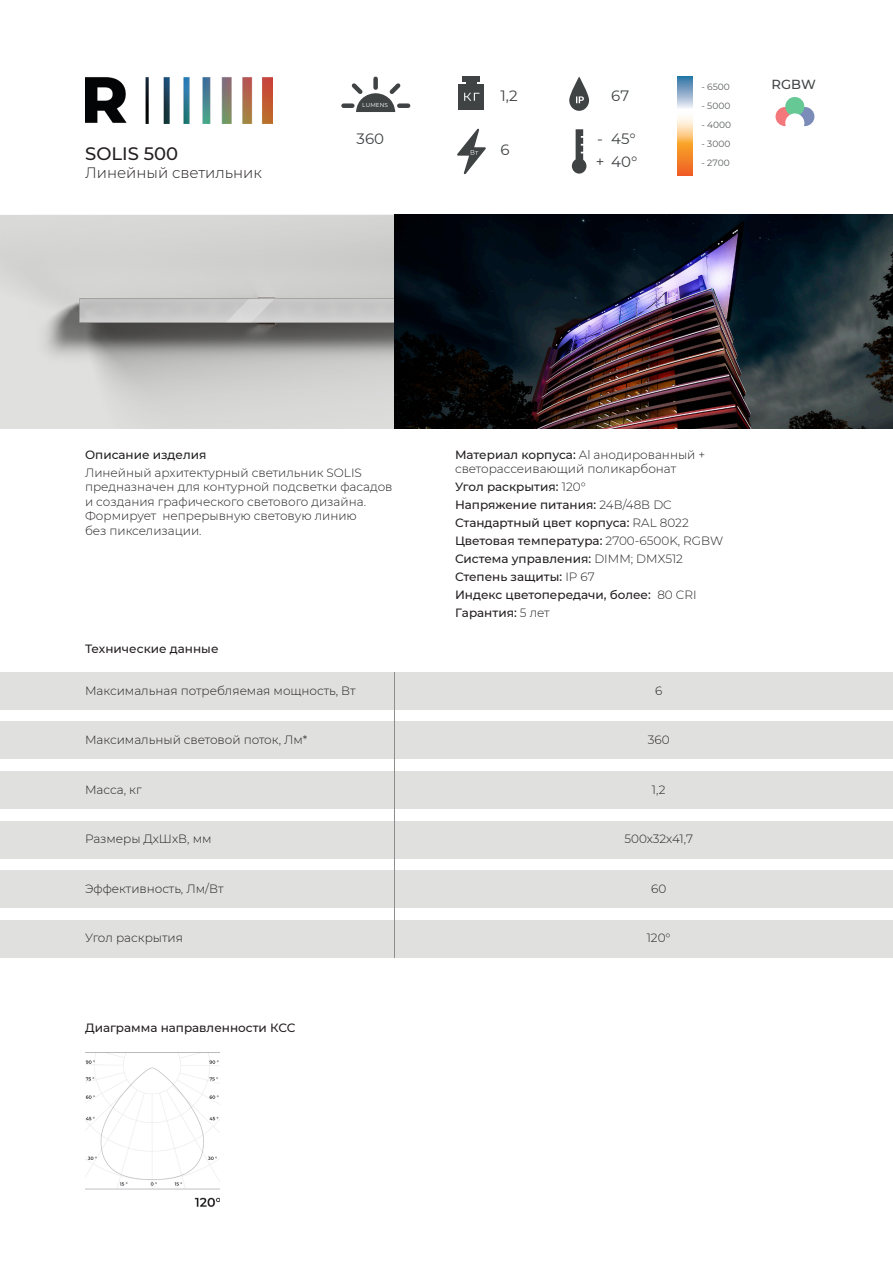
<style>
.page{position:relative;width:893px;height:1263px;background:#fff}
.page>*{position:absolute;margin:0;border:0;box-sizing:border-box;transform-origin:0 0}
.t1{font:500 18px "Montserrat";color:#231f20}
.t2{font:300 15px "Montserrat";color:#231f20}
.t3{font:15px "Montserrat";color:#404344}
.t4{font:500 13.05px "Montserrat";color:#424445}
.t5{font:300 12px/14.4px "Montserrat";color:#231f20}
.t6{font:500 12px "Montserrat";color:#231f20}
.t7{font:9px "Montserrat";color:#585b5c}
.t8{font:5.7px "Montserrat";color:#fff}
.s1{font-weight:300}
</style>
<div class="page">
<img style="left:85px;top:77px;width:188px;height:46px">
<div style="left:0;top:722px;width:893px;height:37px;background:#e0e1df"></div>
<div style="left:0;top:672px;width:893px;height:37px;background:#e0e1df"></div>
<div style="left:0;top:771px;width:893px;height:38px;background:#e0e1df"></div>
<div style="left:0;top:821px;width:893px;height:37px;background:#e0e1df"></div>
<div style="left:0;top:871px;width:893px;height:37px;background:#e0e1df"></div>
<div style="left:0;top:920px;width:893px;height:38px;background:#e0e1df"></div>
<img style="left:0;top:214px;width:395px;height:215px">
<img style="left:395px;top:214px;width:498px;height:215px">
<hr style="left:394px;top:672px;width:1px;height:286px;background:#8c8d8e">
<svg style="left:341px;top:76px;width:70px;height:36px"></svg>
<div style="left:459px;top:84px;width:25px;height:26px;background:#404344"></div>
<div style="left:463px;top:77px;width:17px;height:5px;background:#404344"></div>
<div style="left:466px;top:81px;width:11px;height:11px;background:#404344"></div>
<svg style="left:464px;top:93px;width:15px;height:8px"></svg>
<svg style="left:457px;top:129px;width:29px;height:45px"></svg>
<svg style="left:569px;top:77px;width:20px;height:34px"></svg>
<svg style="left:572px;top:129px;width:14px;height:45px"></svg>
<svg style="left:677px;top:77px;width:15px;height:98px"></svg>
<img style="left:85px;top:1053px;width:134px;height:154px">
<svg style="left:775px;top:107px;width:20px;height:19px"></svg>
<svg style="left:795px;top:107px;width:19px;height:19px"></svg>
<div style="left:785px;top:97px;width:19px;height:19px;background:#66c995;border-radius:50%"></div>
<div style="left:785px;top:113px;width:19px;height:20px;background:#fff;border-radius:50%"></div>
<p class="t1" style="left:85px;top:141px;width:94px">SOLIS 500</p>
<p class="t2" style="left:85px;top:162px;width:178px">Линейный светильник</p>
<p class="t8" style="left:362px;top:101px;width:27px">LUMENS</p>
<p class="t3" style="left:357px;top:129px;width:29px">360</p>
<p class="t3" style="left:500px;top:85px;width:19px">1,2</p>
<p class="t3" style="left:500px;top:140px;width:11px">6</p>
<p class="t3" style="left:597px;top:129px;width:7px">-</p>
<p class="t3" style="left:596px;top:151px;width:10px">+</p>
<p class="t3" style="left:611px;top:85px;width:19px">67</p>
<p class="t3" style="left:611px;top:129px;width:26px">45°</p>
<p class="t3" style="left:611px;top:151px;width:28px">40°</p>
<p class="t7" style="left:701px;top:80px;width:30px">- 6500</p>
<p class="t7" style="left:701px;top:100px;width:30px">- 5000</p>
<p class="t7" style="left:701px;top:119px;width:31px">- 4000</p>
<p class="t7" style="left:701px;top:138px;width:30px">- 3000</p>
<p class="t7" style="left:701px;top:157px;width:30px">- 2700</p>
<p class="t4" style="left:771px;top:75px;width:46px">RGBW</p>
<p class="t6" style="left:85px;top:446px;width:123px">Описание изделия</p>
<p class="t5" style="left:85px;top:465px;width:309px">Линейный архитектурный светильник SOLIS предназначен для контурной подсветки фасадов и создания графического светового дизайна.<br>Формирует непрерывную световую линию</p>
<p class="t5" style="left:85px;top:523px;width:118px">без пикселизации.</p>
<p class="t6" style="left:85px;top:640px;width:135px">Технические данные</p>
<p class="t5" style="left:85px;top:683px;width:272px">Максимальная потребляемая мощность, Вт</p>
<p class="t5" style="left:85px;top:732px;width:224px">Максимальный световой поток, Лм*</p>
<p class="t5" style="left:85px;top:782px;width:58px">Масса, кг</p>
<p class="t5" style="left:85px;top:831px;width:128px">Размеры ДхШхВ, мм</p>
<p class="t5" style="left:85px;top:881px;width:140px">Эффективность, Лм/Вт</p>
<p class="t5" style="left:85px;top:930px;width:99px">Угол раскрытия</p>
<p class="t6" style="left:85px;top:1019px;width:212px">Диаграмма направленности КСС</p>
<p class="t6" style="left:455px;top:446px;width:252px">Материал корпуса: <span class="s1">Al анодированный +</span></p>
<p class="t5" style="left:455px;top:462px;width:223px">светорассеивающий поликарбонат</p>
<p class="t6" style="left:455px;top:479px;width:132px">Угол раскрытия: <span class="s1">120°</span></p>
<p class="t6" style="left:455px;top:497px;width:218px">Напряжение питания: <span class="s1">24В/48В DC</span></p>
<p class="t6" style="left:455px;top:515px;width:235px">Стандартный цвет корпуса: <span class="s1">RAL 8022</span></p>
<p class="t6" style="left:455px;top:533px;width:270px">Цветовая температура: <span class="s1">2700-6500K, RGBW</span></p>
<p class="t6" style="left:455px;top:551px;width:230px">Система управления: <span class="s1">DIMM; DMX512</span></p>
<p class="t6" style="left:455px;top:569px;width:141px">Степень защиты: <span class="s1">IP 67</span></p>
<p class="t6" style="left:455px;top:587px;width:243px">Индекс цветопередачи, более: <span class="s1">80 CRI</span></p>
<p class="t6" style="left:455px;top:605px;width:96px">Гарантия: <span class="s1">5 лет</span></p>
<p class="t5" style="left:655px;top:683px;width:9px">6</p>
<p class="t5" style="left:648px;top:732px;width:23px">360</p>
<p class="t5" style="left:652px;top:782px;width:15px">1,2</p>
<p class="t5" style="left:624px;top:831px;width:70px">500х32х41,7</p>
<p class="t5" style="left:651px;top:881px;width:17px">60</p>
<p class="t5" style="left:647px;top:930px;width:25px">120°</p>
</div>
